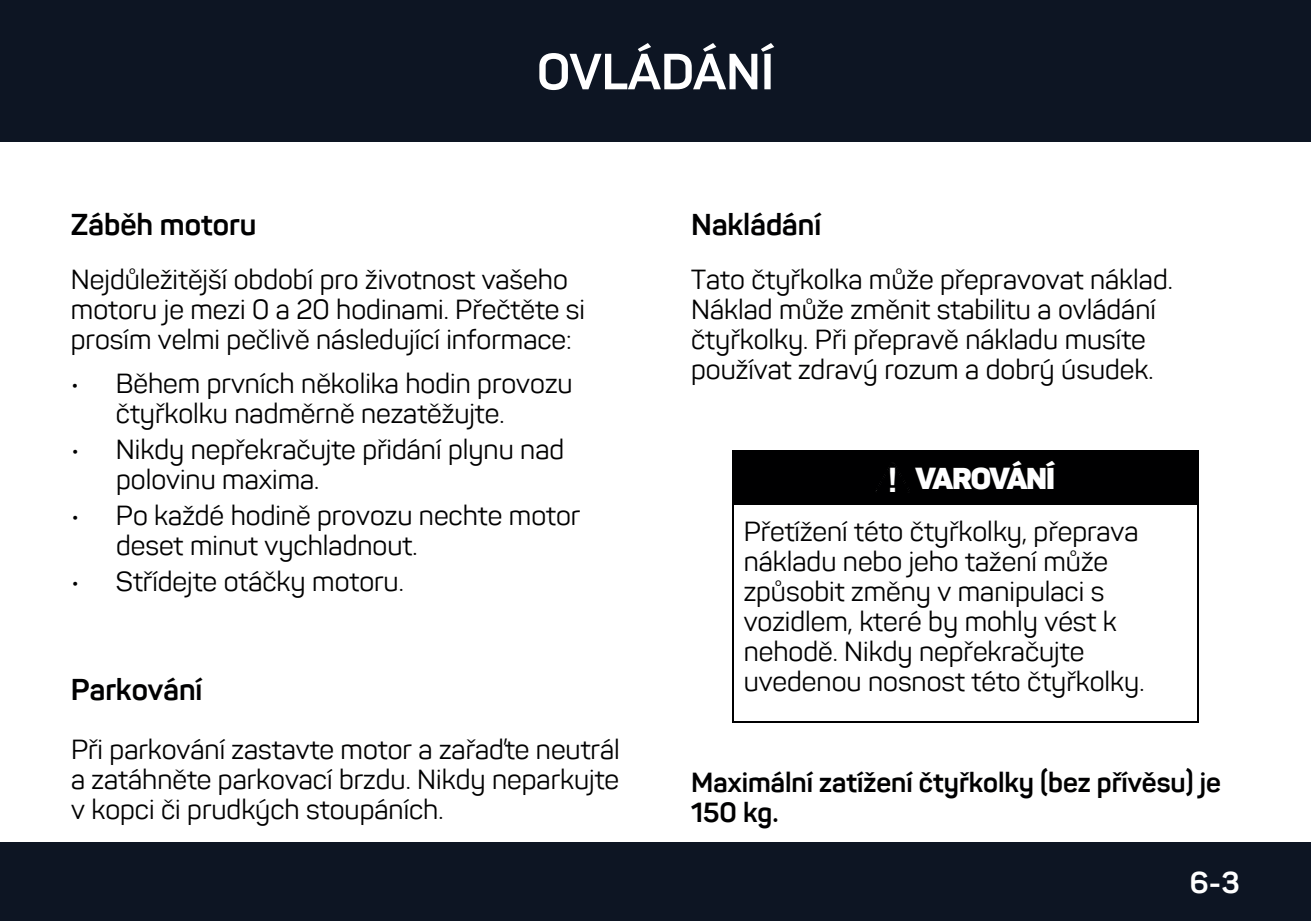
<style>
.page{position:relative;width:1311px;height:921px;background:#fff}
.page>*{position:absolute;margin:0;border:0;box-sizing:border-box;transform-origin:0 0}
.t1{font:700 50px "Sahar";color:#fff}
.t2{font:700 30px "Sahar";color:#000001}
.t3{font:900 30px "Sahar";letter-spacing:-.035em;color:#fff}
.t4{font:700 30px "Sahar";color:#fff}
.t5{font:27.5px/30px "Sahar";color:#000001}
.t6{font:700 27.5px/30px "Sahar";color:#000001}
.s1{font-family:"Lucida Grande";font-weight:700;font-size:33.75px}
</style>
<div class="page">
<div style="left:0;top:842px;width:1311px;height:79px;background:#0d1523"></div>
<div style="left:0;top:0;width:1311px;height:142px;background:#0d1523"></div>
<hr style="left:734px;top:450px;width:465px;height:2px;background:#000001">
<hr style="left:732px;top:504px;width:2px;height:217px;background:#000001">
<hr style="left:734px;top:721px;width:465px;height:1px;background:#000001">
<hr style="left:1197px;top:450px;width:2px;height:271px;background:#000001">
<div style="left:732px;top:452px;width:467px;height:52px;background:#000001"></div>
<svg style="left:876px;top:463px;width:34px;height:28px"></svg>
<h1 class="t1" style="left:537px;top:52px;width:239px">OVLÁDÁNÍ</h1>
<p class="t2" style="left:71px;top:213px;width:187px">Záběh motoru</p>
<p class="t5" style="left:71px;top:267px;width:516px">Nejdůležitější období pro životnost vašeho motoru je mezi 0 a 20 hodinami. Přečtěte si prosím velmi pečlivě následující informace:</p>
<p class="t5" style="left:116px;top:372px;width:458px;text-indent:-45px">• Během prvních několika hodin provozu čtyřkolku nadměrně nezatěžujte.</p>
<p class="t5" style="left:116px;top:437px;width:450px;text-indent:-45px">• Nikdy nepřekračujte přidání plynu nad polovinu maxima.</p>
<p class="t5" style="left:116px;top:503px;width:466px;text-indent:-45px">• Po každé hodině provozu nechte motor deset minut vychladnout.</p>
<p class="t5" style="left:71px;top:569px;width:334px">• Střídejte otáčky motoru.</p>
<p class="t2" style="left:71px;top:678px;width:133px">Parkování</p>
<p class="t5" style="left:71px;top:737px;width:550px;text-align:justify">Při parkování zastavte motor a zařaďte neutrál a zatáhněte parkovací brzdu. Nikdy neparkujte v kopci či prudkých stoupáních.</p>
<p class="t2" style="left:691px;top:213px;width:132px">Nakládání</p>
<p class="t5" style="left:691px;top:267px;width:483px">Tato čtyřkolka může přepravovat náklad.<br>Náklad může změnit stabilitu a ovládání čtyřkolky. Při přepravě nákladu musíte používat zdravý rozum a dobrý úsudek.</p>
<p class="t3" style="left:887px;top:467px;width:169px"><span class="s1">!</span> VAROVÁNÍ</p>
<p class="t5" style="left:743px;top:519px;width:402px">Přetížení této čtyřkolky, přeprava nákladu nebo jeho tažení může způsobit změny v manipulaci s vozidlem, které by mohly vést k nehodě. Nikdy nepřekračujte uvedenou nosnost této čtyřkolky.</p>
<p class="t6" style="left:691px;top:770px;width:531px">Maximální zatížení čtyřkolky (bez přívěsu) je<br>150 kg.</p>
<p class="t4" style="left:1190px;top:870px;width:51px">6-3</p>
</div>
